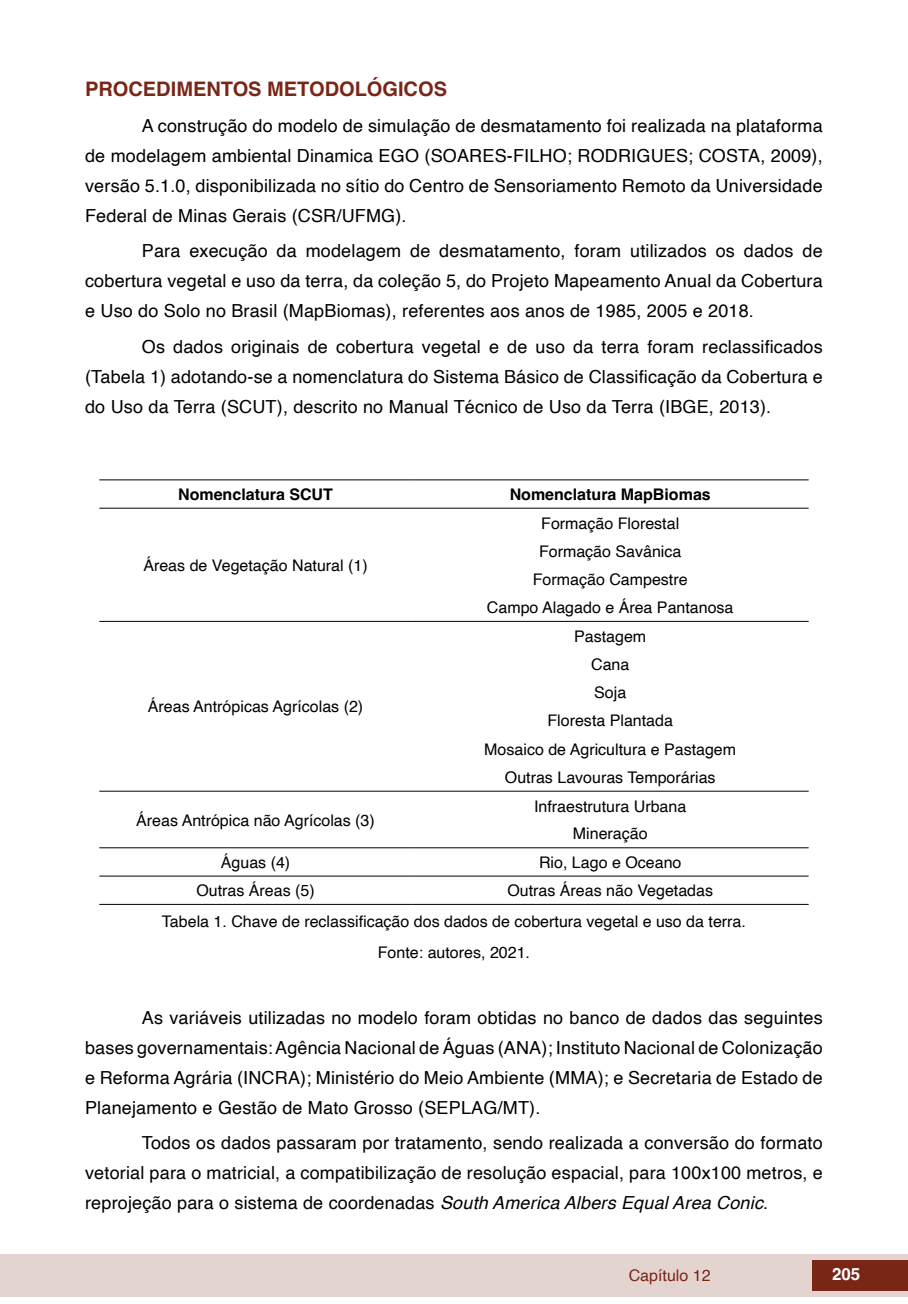
<style>
.page{position:relative;width:908px;height:1304px;background:#fff}
.page>*{position:absolute;margin:0;border:0;box-sizing:border-box;transform-origin:0 0}
.TITULOS{font:700 20px "Helvetica";color:#7a2616}
.txt{font:18px/30px "Helvetica";letter-spacing:.01em;color:#000;text-align:justify}
.t1{font:700 16.8px "Helvetica";color:#fff}
.tab_txt_centro{font:16px "Helvetica";color:#000}
.imagens_graf_tab{font:16px "Helvetica";color:#000}
.tab_txt_centro-2{font:700 16px "Helvetica";color:#000}
.t2{font:16px "Helvetica";color:#7a2616}
.s1{font-style:italic}
</style>
<div class="page">
<div style="left:0;top:1254px;width:906px;height:43px;background:#e4d4d0"></div>
<div style="left:812px;top:1261px;width:95px;height:30px;background:#7a2616"></div>
<hr style="left:99px;top:479px;width:312px;height:1px;background:#000">
<hr style="left:411px;top:479px;width:397px;height:1px;background:#000">
<hr style="left:99px;top:904px;width:312px;height:1px;background:#000">
<hr style="left:411px;top:904px;width:397px;height:1px;background:#000">
<hr style="left:99px;top:508px;width:312px;height:1px;background:#000">
<hr style="left:411px;top:508px;width:397px;height:1px;background:#000">
<hr style="left:99px;top:621px;width:312px;height:1px;background:#000">
<hr style="left:411px;top:621px;width:397px;height:1px;background:#000">
<hr style="left:99px;top:791px;width:312px;height:1px;background:#000">
<hr style="left:411px;top:791px;width:397px;height:1px;background:#000">
<hr style="left:99px;top:847px;width:312px;height:1px;background:#000">
<hr style="left:411px;top:847px;width:397px;height:1px;background:#000">
<hr style="left:99px;top:876px;width:312px;height:1px;background:#000">
<hr style="left:411px;top:876px;width:397px;height:1px;background:#000">
<p class="TITULOS" style="left:85px;top:77px;width:363px">PROCEDIMENTOS METODOLÓGICOS</p>
<p class="txt" style="left:85px;top:111px;width:738px;text-indent:57px">A construção do modelo de simulação de desmatamento foi realizada na plataforma de modelagem ambiental Dinamica EGO (SOARES-FILHO; RODRIGUES; COSTA, 2009), versão 5.1.0, disponibilizada no sítio do Centro de Sensoriamento Remoto da Universidade Federal de Minas Gerais (CSR/UFMG).</p>
<p class="txt" style="left:85px;top:237px;width:738px;text-indent:57px">Para execução da modelagem de desmatamento, foram utilizados os dados de cobertura vegetal e uso da terra, da coleção 5, do Projeto Mapeamento Anual da Cobertura e Uso do Solo no Brasil (MapBiomas), referentes aos anos de 1985, 2005 e 2018.</p>
<p class="txt" style="left:85px;top:332px;width:738px;text-indent:57px">Os dados originais de cobertura vegetal e de uso da terra foram reclassificados (Tabela 1) adotando-se a nomenclatura do Sistema Básico de Classificação da Cobertura e do Uso da Terra (SCUT), descrito no Manual Técnico de Uso da Terra (IBGE, 2013).</p>
<p class="tab_txt_centro-2" style="left:178px;top:485px;width:156px">Nomenclatura SCUT</p>
<p class="tab_txt_centro-2" style="left:509px;top:485px;width:202px">Nomenclatura MapBiomas</p>
<p class="tab_txt_centro" style="left:143px;top:553px;width:226px">Áreas de Vegetação Natural (1)</p>
<p class="tab_txt_centro" style="left:148px;top:694px;width:217px">Áreas Antrópicas Agrícolas (2)</p>
<p class="tab_txt_centro" style="left:136px;top:808px;width:240px">Áreas Antrópica não Agrícolas (3)</p>
<p class="tab_txt_centro" style="left:541px;top:511px;width:139px">Formação Florestal</p>
<p class="tab_txt_centro" style="left:538px;top:539px;width:144px">Formação Savânica</p>
<p class="tab_txt_centro" style="left:532px;top:567px;width:156px">Formação Campestre</p>
<p class="tab_txt_centro" style="left:486px;top:595px;width:248px">Campo Alagado e Área Pantanosa</p>
<p class="tab_txt_centro" style="left:574px;top:624px;width:74px">Pastagem</p>
<p class="tab_txt_centro" style="left:591px;top:652px;width:40px">Cana</p>
<p class="tab_txt_centro" style="left:594px;top:680px;width:34px">Soja</p>
<p class="tab_txt_centro" style="left:547px;top:708px;width:127px">Floresta Plantada</p>
<p class="tab_txt_centro" style="left:484px;top:737px;width:253px">Mosaico de Agricultura e Pastagem</p>
<p class="tab_txt_centro" style="left:504px;top:765px;width:212px">Outras Lavouras Temporárias</p>
<p class="tab_txt_centro" style="left:534px;top:794px;width:154px">Infraestrutura Urbana</p>
<p class="tab_txt_centro" style="left:572px;top:821px;width:76px">Mineração</p>
<p class="tab_txt_centro" style="left:221px;top:850px;width:71px">Águas (4)</p>
<p class="tab_txt_centro" style="left:538px;top:850px;width:144px">Rio, Lago e Oceano</p>
<p class="tab_txt_centro" style="left:196px;top:878px;width:120px">Outras Áreas (5)</p>
<p class="tab_txt_centro" style="left:507px;top:878px;width:207px">Outras Áreas não Vegetadas</p>
<p class="imagens_graf_tab" style="left:162px;top:909px;width:585px">Tabela 1. Chave de reclassificação dos dados de cobertura vegetal e uso da terra.</p>
<p class="imagens_graf_tab" style="left:377px;top:940px;width:154px">Fonte: autores, 2021.</p>
<p class="txt" style="left:85px;top:1003px;width:738px;text-indent:57px">As variáveis utilizadas no modelo foram obtidas no banco de dados das seguintes bases governamentais: Agência Nacional de Águas (ANA); Instituto Nacional de Colonização e Reforma Agrária (INCRA); Ministério do Meio Ambiente (MMA); e Secretaria de Estado de Planejamento e Gestão de Mato Grosso (SEPLAG/MT).</p>
<p class="txt" style="left:85px;top:1129px;width:738px;text-indent:57px">Todos os dados passaram por tratamento, sendo realizada a conversão do formato vetorial para o matricial, a compatibilização de resolução espacial, para 100x100 metros, e reprojeção para o sistema de coordenadas <span class="s1">South America Albers Equal Area Conic</span>.</p>
<p class="t2" style="left:628px;top:1263px;width:83px">Capítulo 12</p>
<p class="t1" style="left:831px;top:1264px;width:30px">205</p>
</div>
